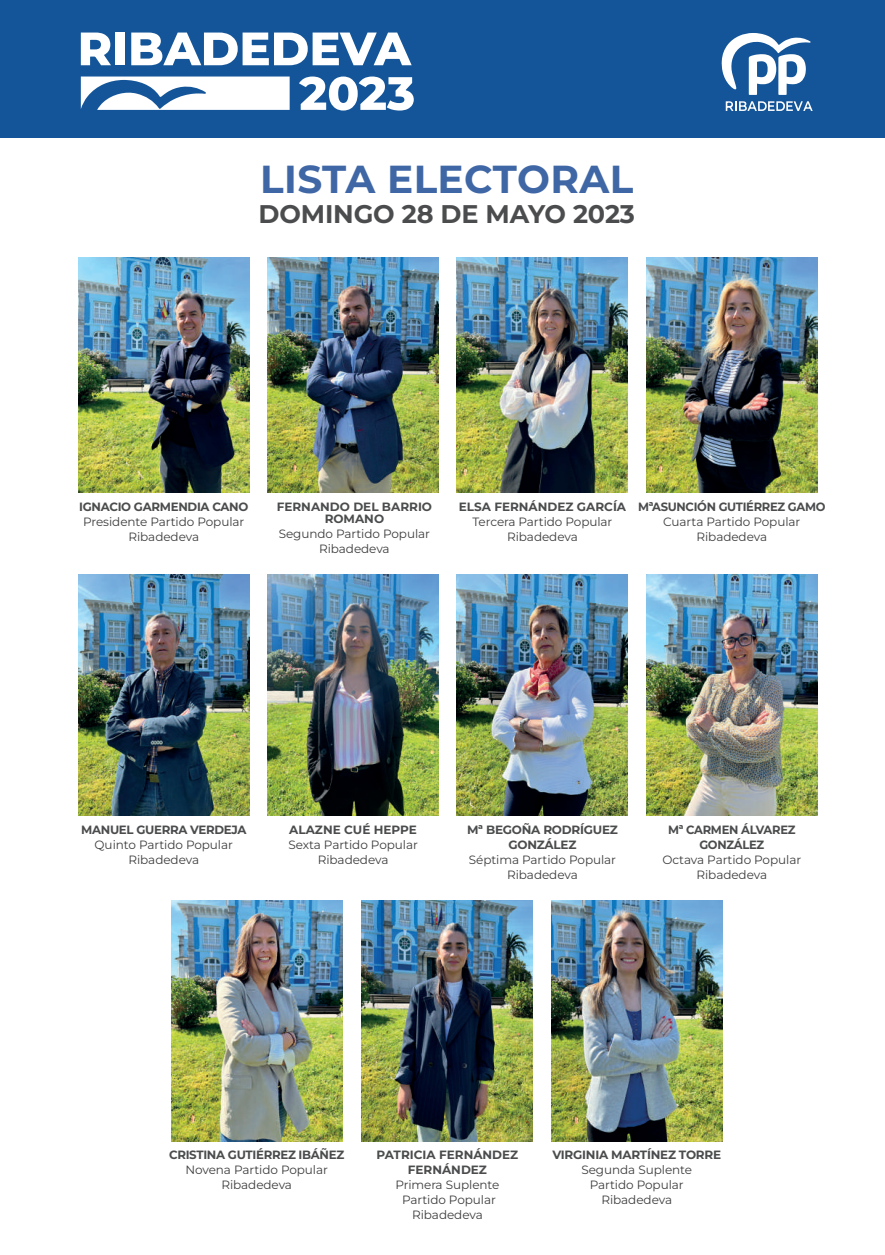
<style>
.page{position:relative;width:885px;height:1255px;background:#fff}
.page>*{position:absolute;margin:0;border:0;box-sizing:border-box;transform-origin:0 0}
.t1{font:700 39px "Montserrat";letter-spacing:.01em;color:#3f66a5}
.t2{font:700 25.5px "Montserrat";letter-spacing:-.005em;color:#4b4c4d}
.t3{font:12px/15px "Montserrat";letter-spacing:-.005em;color:#3e3e3f;text-align:center}
.t4{font:700 12px/15px "Montserrat";letter-spacing:-.02em;color:#4b4c4d;text-align:center}
.t5{font:700 12px/12px "Montserrat";color:#4b4c4d;text-align:center}
.t6{font:700 12px/15px "Montserrat";letter-spacing:-.02em;color:#4b4c4d;text-align:center;scale:.96 1}
</style>
<div class="page">
<img style="left:457px;top:258px;width:171px;height:234px">
<img style="left:267px;top:258px;width:171px;height:234px">
<img style="left:78px;top:258px;width:171px;height:234px">
<img style="left:646px;top:258px;width:171px;height:234px">
<img style="left:267px;top:574px;width:171px;height:241px">
<img style="left:78px;top:574px;width:171px;height:241px">
<img style="left:457px;top:574px;width:171px;height:241px">
<img style="left:646px;top:575px;width:171px;height:240px">
<img style="left:171px;top:900px;width:171px;height:241px">
<img style="left:362px;top:900px;width:171px;height:241px">
<img style="left:551px;top:900px;width:171px;height:241px">
<div style="left:0;top:0;width:884px;height:137px;background:#145599"></div>
<svg style="left:81px;top:33px;width:30px;height:32px"></svg>
<div style="left:115px;top:33px;width:10px;height:32px;background:#fff"></div>
<svg style="left:131px;top:33px;width:280px;height:32px"></svg>
<svg style="left:299px;top:76px;width:115px;height:34px"></svg>
<svg style="left:81px;top:76px;width:208px;height:34px"></svg>
<svg style="left:725px;top:101px;width:87px;height:10px"></svg>
<svg style="left:721px;top:33px;width:89px;height:62px"></svg>
<h1 class="t1" style="left:260px;top:153px;width:374px">LISTA ELECTORAL</h1>
<h2 class="t2" style="left:258px;top:197px;width:378px">DOMINGO 28 DE MAYO 2023</h2>
<p class="t4" style="left:79px;top:499px;width:171px">IGNACIO GARMENDIA CANO</p>
<p class="t3" style="left:83px;top:514px;width:163px">Presidente Partido Popular<br>Ribadedeva</p>
<p class="t5" style="left:277px;top:500px;width:157px">FERNANDO DEL BARRIO<br>ROMANO</p>
<p class="t3" style="left:279px;top:526px;width:153px">Segundo Partido Popular<br>Ribadedeva</p>
<p class="t5" style="left:459px;top:500px;width:169px">ELSA FERNÁNDEZ GARCÍA</p>
<p class="t3" style="left:472px;top:514px;width:141px">Tercera Partido Popular<br>Ribadedeva</p>
<p class="t6" style="left:638px;top:499px;width:197px">MªASUNCIÓN GUTIÉRREZ GAMO</p>
<p class="t3" style="left:663px;top:514px;width:139px">Cuarta Partido Popular<br>Ribadedeva</p>
<p class="t4" style="left:81px;top:821px;width:167px">MANUEL GUERRA VERDEJA</p>
<p class="t3" style="left:95px;top:836px;width:140px">Quinto Partido Popular<br>Ribadedeva</p>
<p class="t5" style="left:289px;top:823px;width:129px">ALAZNE CUÉ HEPPE</p>
<p class="t3" style="left:288px;top:836px;width:131px">Sexta Partido Popular<br>Ribadedeva</p>
<p class="t4" style="left:467px;top:821px;width:152px">Mª BEGOÑA RODRÍGUEZ<br>GONZÁLEZ</p>
<p class="t3" style="left:469px;top:851px;width:149px">Séptima Partido Popular<br>Ribadedeva</p>
<p class="t6" style="left:668px;top:821px;width:134px">Mª CARMEN ÁLVAREZ<br>GONZÁLEZ</p>
<p class="t3" style="left:662px;top:851px;width:140px">Octava Partido Popular<br>Ribadedeva</p>
<p class="t4" style="left:169px;top:1147px;width:177px">CRISTINA GUTIÉRREZ IBÁÑEZ</p>
<p class="t3" style="left:185px;top:1162px;width:144px">Novena Partido Popular<br>Ribadedeva</p>
<p class="t5" style="left:376px;top:1147px;width:143px;line-height:15px">PATRICIA FERNÁNDEZ<br>FERNÁNDEZ</p>
<p class="t3" style="left:395px;top:1177px;width:105px">Primera Suplente<br>Partido Popular<br>Ribadedeva</p>
<p class="t4" style="left:552px;top:1147px;width:170px">VIRGINIA MARTÍNEZ TORRE</p>
<p class="t3" style="left:581px;top:1162px;width:112px">Segunda Suplente<br>Partido Popular<br>Ribadedeva</p>
</div>
